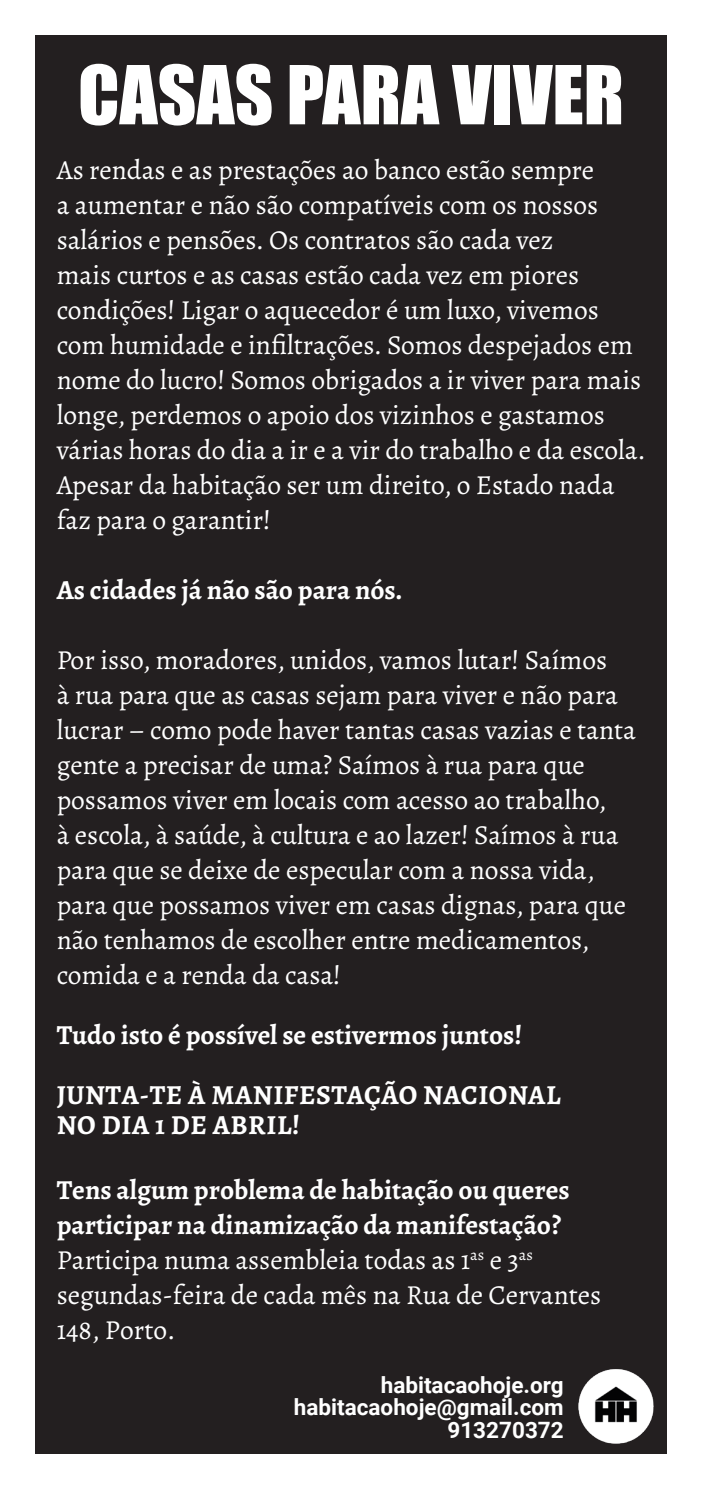
<style>
.page{position:relative;width:702px;height:1489px;background:#fff}
.page>*{position:absolute;margin:0;border:0;box-sizing:border-box;transform-origin:0 0}
.t1{font:75px "Impact";color:#fff}
.t2{font:27.5px/35px "Alegreya";color:#fff}
.t3{font:700 27.5px/60px "Alegreya";color:#fff}
.t4{font:700 27.5px "Alegreya";letter-spacing:.02em;color:#fff}
.t5{font:700 22.5px/22.5px "Roboto";color:#fff;text-align:right}
.s1{font-weight:700}
</style>
<div class="page">
<div style="left:35px;top:35px;width:631px;height:1418px;background:#231f20"></div>
<img style="left:578px;top:1369px;width:76px;height:75px">
<h1 class="t1" style="left:78px;top:37px;width:547px">CASAS PARA VIVER</h1>
<p class="t2" style="left:57px;top:152px;width:590px">As rendas e as prestações ao banco estão sempre<br>a aumentar e não são compatíveis com os nossos salários e pensões. Os contratos são cada vez<br>mais curtos e as casas estão cada vez em piores condições! Ligar o aquecedor é um luxo, vivemos com humidade e infiltrações. Somos despejados em nome do lucro! Somos obrigados a ir viver para mais longe, perdemos o apoio dos vizinhos e gastamos várias horas do dia a ir e a vir do trabalho e da escola.<br>Apesar da habitação ser um direito, o Estado nada faz para o garantir!</p>
<p class="t3" style="left:57px;top:559px;width:347px">As cidades já não são para nós.</p>
<p class="t2" style="left:57px;top:642px;width:581px">Por isso, moradores, unidos, vamos lutar! Saímos<br>à rua para que as casas sejam para viver e não para lucrar – como pode haver tantas casas vazias e tanta gente a precisar de uma? Saímos à rua para que possamos viver em locais com acesso ao trabalho,<br>à escola, à saúde, à cultura e ao lazer! Saímos à rua para que se deixe de especular com a nossa vida, para que possamos viver em casas dignas, para que não tenhamos de escolher entre medicamentos, comida e a renda da casa!</p>
<p class="t3" style="left:57px;top:1004px;width:505px">Tudo isto é possível se estivermos juntos!<br>JUNTA-TE À MANIFESTAÇÃO NACIONAL</p>
<p class="t4" style="left:57px;top:1107px;width:245px">NO DIA 1 DE ABRIL!</p>
<p class="t2" style="left:57px;top:1172px;width:546px"><span class="s1">Tens algum problema de habitação ou queres participar na dinamização da manifestação?<br></span>Participa numa assembleia todas as 1<sup>as</sup> e 3<sup>as </sup>segundas-feira de cada mês na Rua de Cervantes 148, Porto.</p>
<p class="t5" style="left:294px;top:1372px;width:271px">habitacaohoje.org habitacaohoje@gmail.com<br>913270372</p>
</div>
